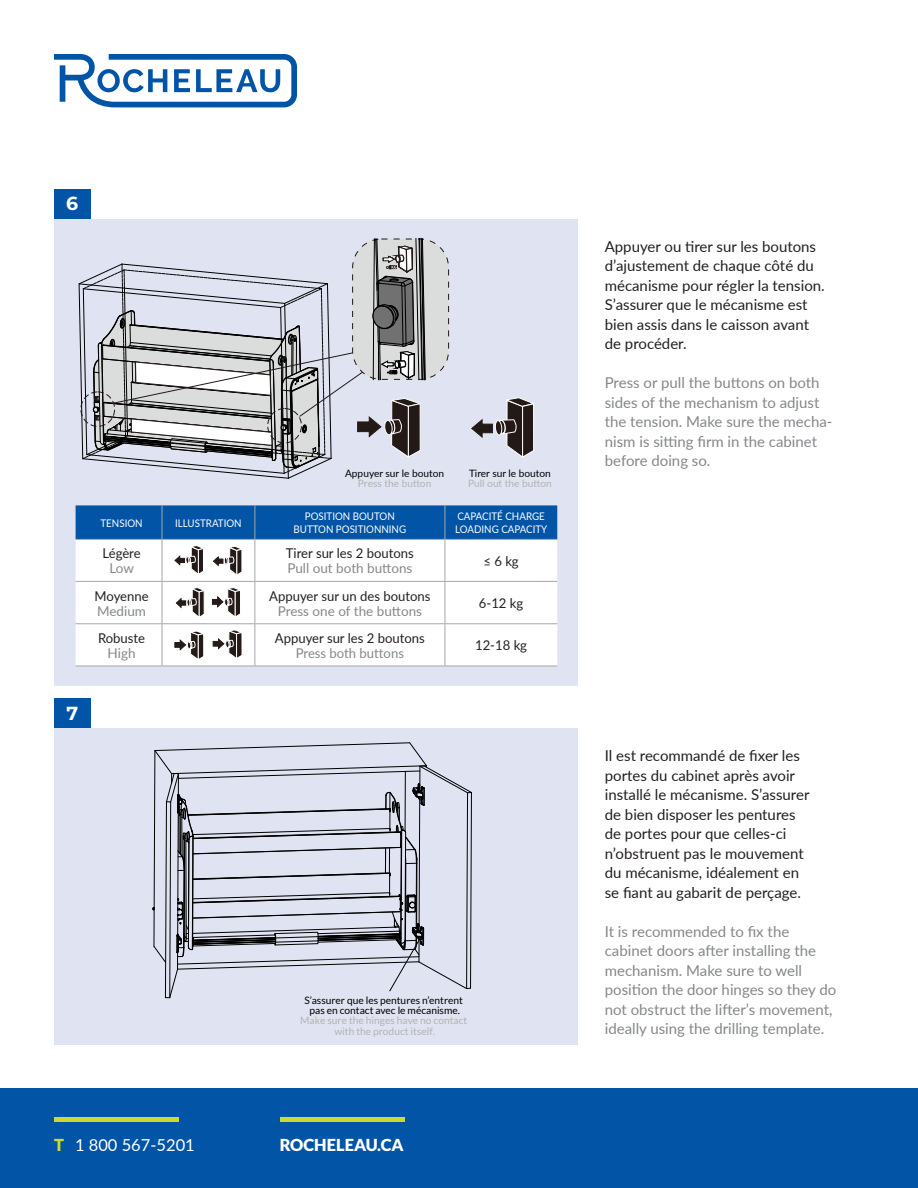
<style>
.page{position:relative;width:918px;height:1188px;background:#fff}
.page>*{position:absolute;margin:0;border:0;box-sizing:border-box;transform-origin:0 0}
.t1{font:700 18.9px "Montserrat";color:#fff}
.t2{font:16.5px "Lato";color:#fff}
.t3{font:900 16.5px "Lato";color:#fff}
.t4{font:15px/19.5px "Lato";color:#231f20}
.t5{font:15px/19.5px "Lato";color:#848789}
.t6{font:13.5px "Lato";color:#231f20}
.t7{font:13.5px "Lato";color:#848789}
.t8{font:10.5px/13.5px "Lato";color:#fff;text-align:center;scale:.93 1}
.t9{font:10.2px/10.2px "Lato";color:#000;text-align:center}
.t10{font:10.2px/10.2px "Lato";color:#b4b2b2;text-align:center}
.s1{font-weight:900;color:#ced92f}
</style>
<div class="page">
<div style="left:0;top:1089px;width:918px;height:99px;background:#0154a6"></div>
<svg style="left:54px;top:54px;width:243px;height:53px"></svg>
<div style="left:54px;top:189px;width:37px;height:30px;background:#0154a6"></div>
<div style="left:54px;top:219px;width:524px;height:467px;background:#e0e4f2"></div>
<div style="left:353px;top:239px;width:96px;height:140px;background:#dbdcdc;border-radius:29px"></div>
<div style="left:498px;top:420px;width:7px;height:13px;background:#f5f5f6;border-radius:50%"></div>
<svg style="left:495px;top:421px;width:7px;height:14px"></svg>
<div style="left:495px;top:420px;width:8px;height:15px;border:1px solid #fff;border-radius:50%"></div>
<svg style="left:501px;top:397px;width:33px;height:61px"></svg>
<svg style="left:471px;top:419px;width:22px;height:19px"></svg>
<svg style="left:79px;top:238px;width:347px;height:241px"></svg>
<div style="left:54px;top:698px;width:37px;height:31px;background:#0154a6"></div>
<div style="left:54px;top:729px;width:524px;height:316px;background:#e0e4f2"></div>
<svg style="left:152px;top:742px;width:320px;height:257px"></svg>
<div style="left:54px;top:1117px;width:125px;height:5px;background:#ced92f"></div>
<div style="left:280px;top:1117px;width:125px;height:5px;background:#ced92f"></div>
<hr style="left:76px;top:666px;width:86px;height:1px;background:#a6a7a8">
<hr style="left:162px;top:666px;width:93px;height:1px;background:#a6a7a8">
<hr style="left:255px;top:666px;width:190px;height:1px;background:#a6a7a8">
<hr style="left:445px;top:666px;width:112px;height:1px;background:#a6a7a8">
<svg style="left:76px;top:505px;width:481px;height:161px;background:#c2d3e4"></svg>
<p class="t1" style="left:66px;top:190px;width:14px">6</p>
<p class="t9" style="left:345px;top:468px;width:101px">Appuyer sur le bouton</p>
<p class="t10" style="left:358px;top:478px;width:75px">Press the button</p>
<p class="t9" style="left:469px;top:468px;width:83px">Tirer sur le bouton</p>
<p class="t10" style="left:468px;top:478px;width:85px">Pull out the button</p>
<p class="t8" style="left:101px;top:516px;width:47px">TENSION</p>
<p class="t8" style="left:175px;top:516px;width:73px">ILLUSTRATION</p>
<p class="t8" style="left:294px;top:509px;width:123px">POSITION BOUTON<br>BUTTON POSITIONNING</p>
<p class="t8" style="left:455px;top:509px;width:101px;text-align:left">CAPACITÉ CHARGE<br>LOADING CAPACITY</p>
<p class="t6" style="left:103px;top:544px;width:40px">Légère</p>
<p class="t7" style="left:109px;top:559px;width:26px">Low</p>
<p class="t6" style="left:286px;top:544px;width:129px">Tirer sur les 2 boutons</p>
<p class="t7" style="left:287px;top:559px;width:127px">Pull out both buttons</p>
<p class="t6" style="left:483px;top:551px;width:37px">≤ 6 kg</p>
<p class="t6" style="left:95px;top:586px;width:56px">Moyenne</p>
<p class="t7" style="left:97px;top:601px;width:50px">Medium</p>
<p class="t6" style="left:98px;top:628px;width:49px">Robuste</p>
<p class="t7" style="left:108px;top:643px;width:29px">High</p>
<p class="t6" style="left:269px;top:586px;width:163px">Appuyer sur un des boutons</p>
<p class="t7" style="left:278px;top:601px;width:146px">Press one of the buttons</p>
<p class="t6" style="left:275px;top:628px;width:152px">Appuyer sur les 2 boutons</p>
<p class="t7" style="left:296px;top:643px;width:110px">Press both buttons</p>
<p class="t6" style="left:479px;top:593px;width:46px">6-12 kg</p>
<p class="t6" style="left:475px;top:636px;width:54px">12-18 kg</p>
<p class="t1" style="left:66px;top:699px;width:13px">7</p>
<p class="t9" style="left:305px;top:995px;width:160px">S’assurer que les pentures n’entrent pas en contact avec le mécanisme.</p>
<p class="t10" style="left:300px;top:1015px;width:169px">Make sure the hinges have no contact with the product itself.</p>
<p class="t2" style="left:54px;top:1133px;width:142px"><span class="s1">T</span> 1 800 567-5201</p>
<p class="t3" style="left:280px;top:1135px;width:126px">ROCHELEAU.CA</p>
<p class="t4" style="left:605px;top:236px;width:221px">Appuyer ou tirer sur les boutons d’ajustement de chaque côté du mécanisme pour régler la tension.<br>S’assurer que le mécanisme est bien assis dans le caisson avant de procéder.</p>
<p class="t5" style="left:605px;top:372px;width:229px">Press or pull the buttons on both sides of the mechanism to adjust the tension. Make sure the mecha&shy;nism is sitting firm in the cabinet before doing so.</p>
<p class="t4" style="left:605px;top:745px;width:206px">Il est recommandé de fixer les portes du cabinet après avoir installé le mécanisme. S’assurer de bien disposer les pentures de portes pour que celles-ci n’obstruent pas le mouvement du mécanisme, idéalement en se fiant au gabarit de perçage.</p>
<p class="t5" style="left:605px;top:921px;width:233px">It is recommended to fix the cabinet doors after installing the mechanism. Make sure to well position the door hinges so they do not obstruct the lifter’s movement, ideally using the drilling template.</p>
</div>
